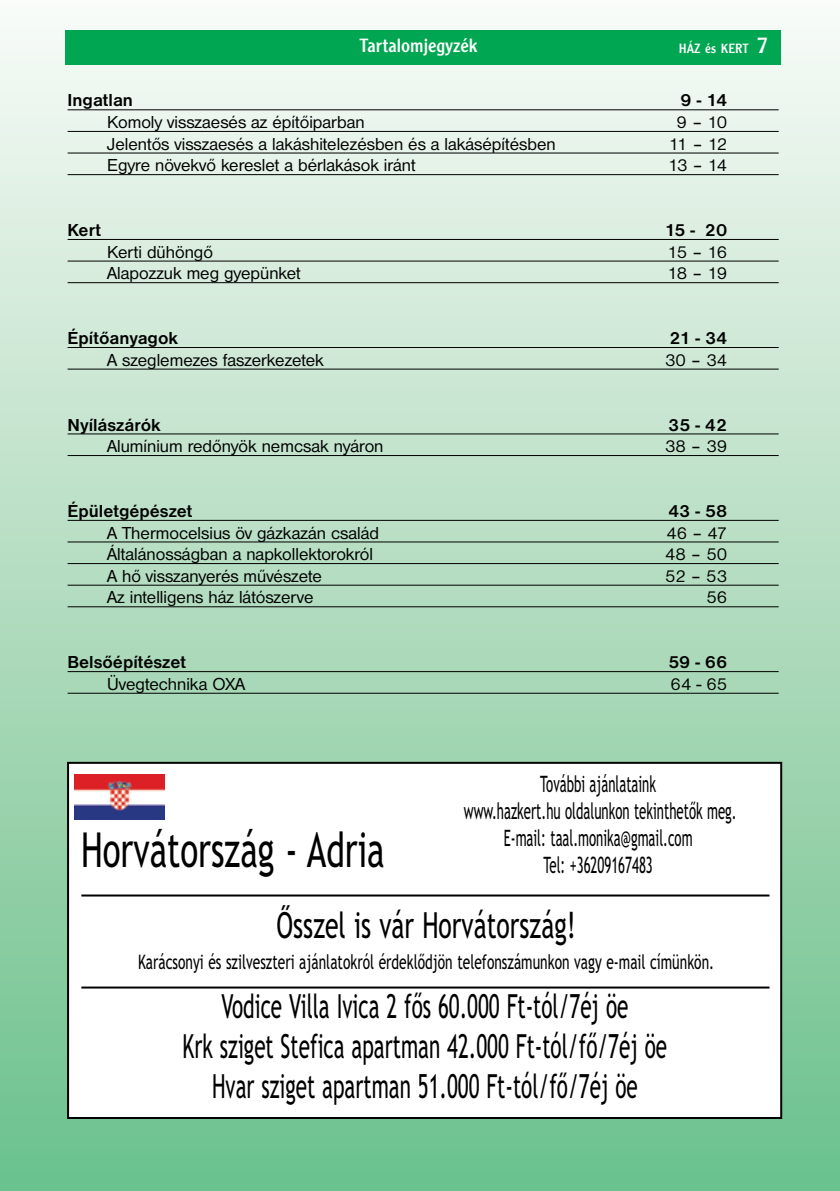
<style>
.page{position:relative;width:840px;height:1191px;background:#fff}
.page>*{position:absolute;margin:0;border:0;box-sizing:border-box;transform-origin:0 0}
.t1{font:48.2px "Trebuchet MS";color:#000;scale:.69 1}
.t2{font:36px "Trebuchet MS";color:#000;scale:.69 1}
.t3{font:33.2px/39.8px "Trebuchet MS";color:#000;text-align:center;scale:.62 1}
.t4{font:22.6px/27.2px "Trebuchet MS";color:#000;text-align:center;scale:.58 1}
.t5{font:20px "Trebuchet MS";color:#000;scale:.69 1}
.t6{font:20px "Clearface Got TEE";color:#fff}
.t7{font:18px "Nimbus San DEE";color:#000}
.t8{font:700 18px "Nimbus San DEE";color:#000}
.t9{font:14px "Clearface Got TEE";color:#fff}
.s1{font-size:24px}
</style>
<div class="page">
<div style="left:0;top:0;width:839px;height:1191px;background:linear-gradient(to bottom,#f6f9f5,#6cc08b)"></div>
<hr style="left:68px;top:109px;width:710px;height:1px;background:#000">
<hr style="left:68px;top:131px;width:710px;height:1px;background:#000">
<hr style="left:68px;top:152px;width:710px;height:1px;background:#000">
<hr style="left:68px;top:174px;width:710px;height:1px;background:#000">
<hr style="left:68px;top:239px;width:710px;height:1px;background:#000">
<hr style="left:68px;top:260px;width:710px;height:1px;background:#000">
<hr style="left:68px;top:282px;width:710px;height:1px;background:#000">
<hr style="left:68px;top:347px;width:710px;height:1px;background:#000">
<hr style="left:68px;top:368px;width:710px;height:1px;background:#000">
<hr style="left:68px;top:433px;width:710px;height:1px;background:#000">
<hr style="left:68px;top:455px;width:710px;height:1px;background:#000">
<hr style="left:68px;top:520px;width:710px;height:1px;background:#000">
<hr style="left:68px;top:541px;width:710px;height:1px;background:#000">
<hr style="left:68px;top:563px;width:710px;height:1px;background:#000">
<hr style="left:68px;top:584px;width:710px;height:1px;background:#000">
<hr style="left:68px;top:606px;width:710px;height:1px;background:#000">
<hr style="left:68px;top:671px;width:710px;height:1px;background:#000">
<hr style="left:68px;top:692px;width:710px;height:1px;background:#000">
<div style="left:66px;top:30px;width:714px;height:34px;background:#00a651"></div>
<div style="left:68px;top:763px;width:712px;height:355px;background:#fff"></div>
<div style="left:67px;top:762px;width:714px;height:357px;border:2px solid #000"></div>
<img style="left:74px;top:774px;width:91px;height:45px">
<hr style="left:81px;top:894px;width:688px;height:2px;background:#000">
<hr style="left:81px;top:986px;width:688px;height:2px;background:#000">
<p class="t6" style="left:359px;top:34px;width:120px">Tartalomjegyzék</p>
<p class="t9" style="left:678px;top:40px;width:91px">HÁZ és KERT <span class="s1">7</span></p>
<p class="t8" style="left:68px;top:90px;width:67px">Ingatlan</p>
<p class="t8" style="left:680px;top:90px;width:48px">9 - 14</p>
<p class="t7" style="left:107px;top:112px;width:259px">Komoly visszaesés az építőiparban</p>
<p class="t7" style="left:676px;top:112px;width:52px">9 – 10</p>
<p class="t7" style="left:107px;top:134px;width:450px">Jelentős visszaesés a lakáshitelezésben és a lakásépítésben</p>
<p class="t7" style="left:668px;top:134px;width:60px">11 – 12</p>
<p class="t7" style="left:107px;top:155px;width:310px">Egyre növekvő kereslet a bérlakások iránt</p>
<p class="t7" style="left:667px;top:155px;width:61px">13 – 14</p>
<p class="t8" style="left:68px;top:220px;width:35px">Kert</p>
<p class="t8" style="left:664px;top:220px;width:64px">15 - 20</p>
<p class="t7" style="left:107px;top:242px;width:107px">Kerti dühöngő</p>
<p class="t7" style="left:667px;top:242px;width:61px">15 – 16</p>
<p class="t7" style="left:107px;top:263px;width:195px">Alapozzuk meg gyepünket</p>
<p class="t7" style="left:667px;top:263px;width:61px">18 – 19</p>
<p class="t8" style="left:68px;top:328px;width:112px">Építőanyagok</p>
<p class="t8" style="left:669px;top:328px;width:59px">21 - 34</p>
<p class="t7" style="left:107px;top:350px;width:218px">A szeglemezes faszerkezetek</p>
<p class="t7" style="left:664px;top:350px;width:64px">30 – 34</p>
<p class="t8" style="left:68px;top:414px;width:95px">Nyílászárók</p>
<p class="t8" style="left:667px;top:414px;width:61px">35 - 42</p>
<p class="t7" style="left:107px;top:436px;width:277px">Alumínium redőnyök nemcsak nyáron</p>
<p class="t7" style="left:664px;top:436px;width:64px">38 – 39</p>
<p class="t8" style="left:68px;top:501px;width:126px">Épületgépészet</p>
<p class="t8" style="left:667px;top:501px;width:61px">43 - 58</p>
<p class="t7" style="left:107px;top:522px;width:273px">A Thermocelsius öv gázkazán család</p>
<p class="t7" style="left:666px;top:522px;width:62px">46 – 47</p>
<p class="t7" style="left:107px;top:544px;width:267px">Általánosságban a napkollektorokról</p>
<p class="t7" style="left:664px;top:544px;width:64px">48 – 50</p>
<p class="t7" style="left:107px;top:566px;width:216px">A hő visszanyerés művészete</p>
<p class="t7" style="left:664px;top:566px;width:63px">52 – 53</p>
<p class="t7" style="left:107px;top:587px;width:208px">Az intelligens ház látószerve</p>
<p class="t7" style="left:706px;top:587px;width:22px">56</p>
<p class="t8" style="left:68px;top:652px;width:120px">Belsőépítészet</p>
<p class="t8" style="left:667px;top:652px;width:61px">59 - 66</p>
<p class="t7" style="left:107px;top:674px;width:139px">Üvegtechnika OXA</p>
<p class="t7" style="left:670px;top:674px;width:58px">64 - 65</p>
<p class="t4" style="left:463px;top:770px;width:471px">További ajánlataink<br>www.hazkert.hu oldalunkon tekinthetők meg.<br>E-mail: taal.monika@gmail.com</p>
<p class="t1" style="left:81px;top:821px;width:441px">Horvátország - Adria</p>
<p class="t4" style="left:543px;top:852px;width:190px">Tel: +36209167483</p>
<p class="t2" style="left:276px;top:903px;width:435px">Ősszel is vár Horvátország!</p>
<p class="t5" style="left:138px;top:950px;width:836px">Karácsonyi és szilveszteri ajánlatokról érdeklődjön telefonszámunkon vagy e-mail címünkön.</p>
<p class="t3" style="left:182px;top:987px;width:782px">Vodice Villa Ivica 2 fős 60.000 Ft-tól/7éj öe<br>Krk sziget Stefica apartman 42.000 Ft-tól/fő/7éj öe<br>Hvar sziget apartman 51.000 Ft-tól/fő/7éj öe</p>
</div>
